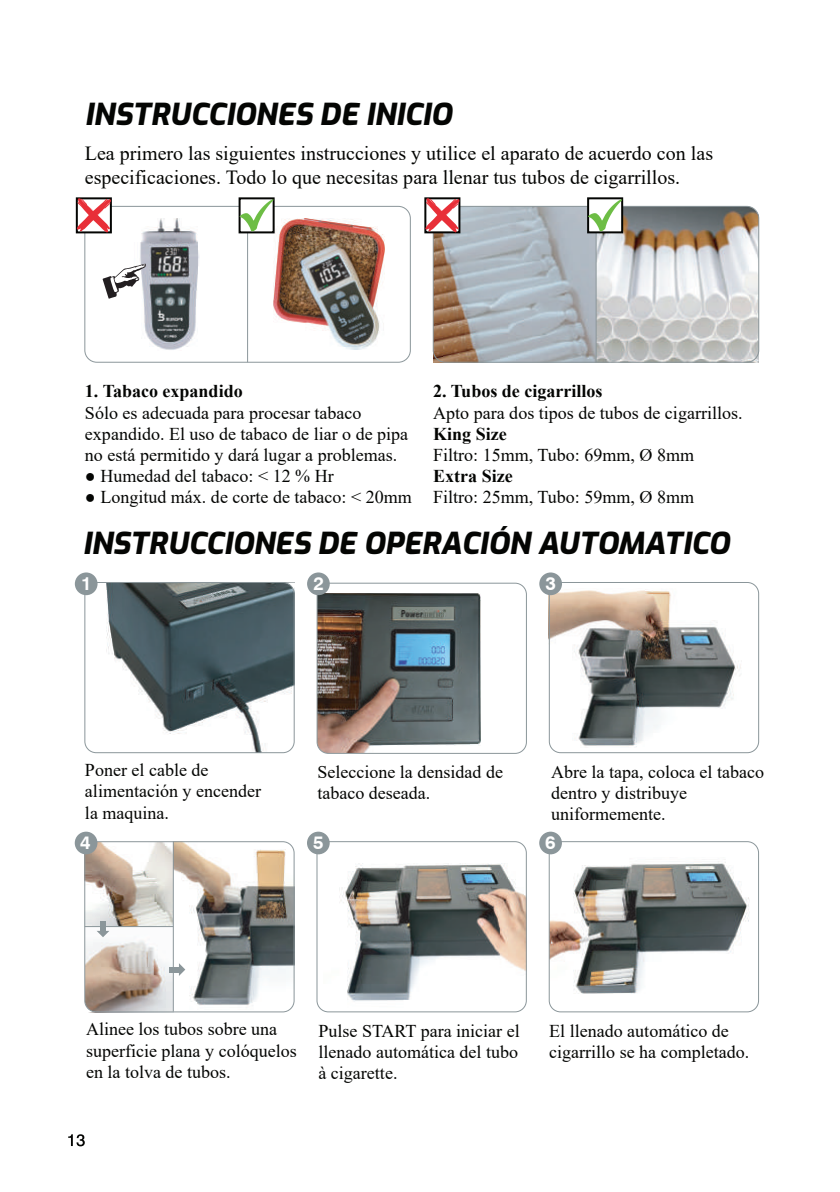
<style>
.page{position:relative;width:840px;height:1192px;background:#fff}
.page>*{position:absolute;margin:0;border:0;box-sizing:border-box;transform-origin:0 0}
.t1{font:italic 800 30px "Exo";color:#040503}
.t2{font:20px/23.2px "Times New Roman";color:#040503}
.t3{font:700 18.6px "Swiss 721 BT";color:#fff}
.t4{font:18px/21.2px "Times New Roman";color:#040503}
.t5{font:700 18px "Times New Roman";color:#040503}
</style>
<div class="page">
<svg style="left:68px;top:1134px;width:17px;height:12px"></svg>
<img style="left:550px;top:588px;width:191px;height:159px">
<img style="left:318px;top:593px;width:162px;height:158px">
<svg style="left:317px;top:740px;width:11px;height:14px"></svg>
<img style="left:107px;top:584px;width:187px;height:168px">
<svg style="left:279px;top:582px;width:16px;height:11px"></svg>
<svg style="left:550px;top:739px;width:8px;height:12px"></svg>
<svg style="left:750px;top:745px;width:8px;height:8px"></svg>
<div style="left:548px;top:582px;width:210px;height:171px;border:1px solid #8b969a;border-radius:11px"></div>
<div style="left:316px;top:582px;width:210px;height:171px;border:1px solid #8b969a;border-radius:11px"></div>
<div style="left:539px;top:572px;width:22px;height:23px;background:#8b969a;border-radius:50%"></div>
<div style="left:307px;top:572px;width:22px;height:23px;background:#8b969a;border-radius:50%"></div>
<div style="left:84px;top:582px;width:210px;height:171px;border:1px solid #8b969a;border-radius:11px"></div>
<div style="left:75px;top:572px;width:22px;height:23px;background:#8b969a;border-radius:50%"></div>
<img style="left:550px;top:841px;width:208px;height:170px">
<img style="left:323px;top:847px;width:203px;height:155px">
<img style="left:86px;top:843px;width:87px;height:167px">
<svg style="left:85px;top:998px;width:11px;height:15px"></svg>
<img style="left:174px;top:841px;width:120px;height:170px">
<svg style="left:550px;top:998px;width:8px;height:14px"></svg>
<div style="left:548px;top:841px;width:210px;height:171px;border:1px solid #8b969a;border-radius:11px"></div>
<svg style="left:516px;top:998px;width:10px;height:14px"></svg>
<div style="left:316px;top:841px;width:210px;height:171px;border:1px solid #8b969a;border-radius:11px"></div>
<div style="left:84px;top:841px;width:210px;height:171px;border:1px solid #8b969a;border-radius:11px"></div>
<div style="left:307px;top:831px;width:22px;height:23px;background:#8b969a;border-radius:50%"></div>
<div style="left:539px;top:831px;width:22px;height:23px;background:#8b969a;border-radius:50%"></div>
<hr style="left:173px;top:841px;width:1px;height:170px;background:#8b969a">
<hr style="left:85px;top:925px;width:88px;height:1px;background:#8b969a">
<div style="left:75px;top:831px;width:22px;height:23px;background:#8b969a;border-radius:50%"></div>
<div style="left:100px;top:920px;width:6px;height:10px;background:#8b969a"></div>
<svg style="left:97px;top:930px;width:12px;height:7px"></svg>
<div style="left:169px;top:966px;width:10px;height:6px;background:#8b969a"></div>
<svg style="left:179px;top:962px;width:6px;height:13px"></svg>
<img style="left:433px;top:208px;width:325px;height:154px">
<svg style="left:745px;top:205px;width:14px;height:10px"></svg>
<img style="left:273px;top:218px;width:111px;height:131px">
<div style="left:84px;top:206px;width:326px;height:156px;border:1px solid #8b969a;border-radius:12px"></div>
<div style="left:432px;top:206px;width:326px;height:156px;border:1px solid #8b969a;border-radius:12px"></div>
<svg style="left:76px;top:197px;width:36px;height:36px"></svg>
<svg style="left:77px;top:198px;width:34px;height:35px"></svg>
<hr style="left:247px;top:206px;width:1px;height:156px;background:#8b969a">
<svg style="left:238px;top:197px;width:36px;height:36px"></svg>
<svg style="left:239px;top:199px;width:34px;height:32px"></svg>
<svg style="left:424px;top:197px;width:36px;height:36px"></svg>
<svg style="left:425px;top:198px;width:34px;height:34px"></svg>
<hr style="left:595px;top:206px;width:1px;height:156px;background:#8b969a">
<svg style="left:587px;top:197px;width:36px;height:36px"></svg>
<svg style="left:587px;top:199px;width:35px;height:32px"></svg>
<img style="left:140px;top:218px;width:59px;height:132px">
<svg style="left:102px;top:263px;width:45px;height:36px"></svg>
<h1 class="t1" style="left:85px;top:91px;width:368px">INSTRUCCIONES DE INICIO</h1>
<p class="t2" style="left:85px;top:141px;width:629px">Lea primero las siguientes instrucciones y utilice el aparato de acuerdo con las especificaciones. Todo lo que necesitas para llenar tus tubos de cigarrillos.</p>
<p class="t5" style="left:85px;top:378px;width:159px">1. Tabaco expandido</p>
<p class="t4" style="left:85px;top:401px;width:324px">Sólo es adecuada para procesar tabaco expandido. El uso de tabaco de liar o de pipa no está permitido y dará lugar a problemas.</p>
<p class="t4" style="left:85px;top:465px;width:250px">● Humedad del tabaco: &lt; 12 % Hr</p>
<p class="t4" style="left:85px;top:486px;width:328px">● Longitud máx. de corte de tabaco: &lt; 20mm</p>
<p class="t5" style="left:433px;top:378px;width:171px">2. Tubos de cigarrillos</p>
<p class="t4" style="left:433px;top:401px;width:310px">Apto para dos tipos de tubos de cigarrillos.</p>
<p class="t5" style="left:433px;top:420px;width:75px">King Size</p>
<p class="t4" style="left:433px;top:443px;width:262px">Filtro: 15mm, Tubo: 69mm, Ø 8mm</p>
<p class="t5" style="left:433px;top:463px;width:81px">Extra Size</p>
<p class="t4" style="left:433px;top:486px;width:262px">Filtro: 25mm, Tubo: 59mm, Ø 8mm</p>
<h1 class="t1" style="left:83px;top:521px;width:648px">INSTRUCCIONES DE OPERACIÓN AUTOMATICO</h1>
<p class="t3" style="left:81px;top:572px;width:12px">1</p>
<p class="t3" style="left:313px;top:572px;width:12px">2</p>
<p class="t3" style="left:545px;top:572px;width:12px">3</p>
<p class="t4" style="left:85px;top:758px;width:177px">Poner el cable de alimentación y encender la maquina.</p>
<p class="t4" style="left:317px;top:760px;width:187px">Seleccione la densidad de tabaco deseada.</p>
<p class="t4" style="left:550px;top:760px;width:214px">Abre la tapa, coloca el tabaco dentro y distribuye uniformemente.</p>
<p class="t3" style="left:80px;top:831px;width:12px">4</p>
<p class="t3" style="left:313px;top:831px;width:12px">5</p>
<p class="t3" style="left:545px;top:831px;width:12px">6</p>
<p class="t4" style="left:86px;top:1017px;width:212px">Alinee los tubos sobre una superficie plana y colóquelos en la tolva de tubos.</p>
<p class="t4" style="left:318px;top:1019px;width:203px;text-align:justify">Pulse START para iniciar el llenado automática del tubo à cigarette.</p>
<p class="t4" style="left:549px;top:1019px;width:201px">El llenado automático de cigarrillo se ha completado.</p>
</div>
